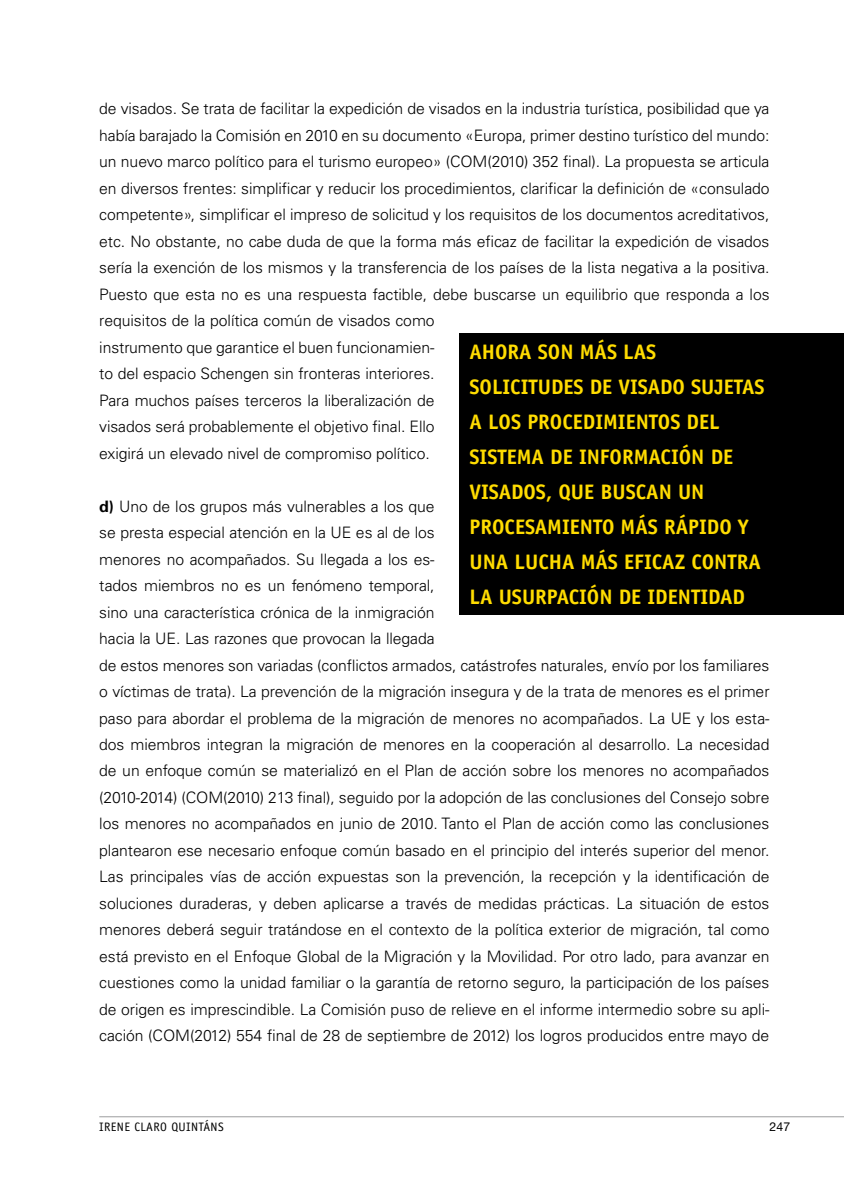
<style>
.page{position:relative;width:844px;height:1191px;background:#fff}
.page>*{position:absolute;margin:0;border:0;box-sizing:border-box;transform-origin:0 0}
.t1{font:700 21px/35px "Officina Sans";color:#ffdc00}
.t2{font:300 15.75px/26.4px "Univers";letter-spacing:-.005em;color:#000}
.t3{font:12.25px "Officina Sans Std";letter-spacing:.03em;color:#000}
.t4{font:12.25px "Helvetica Neue LT Std";color:#000}
.s1{font-weight:700}
</style>
<div class="page">
<hr style="left:99px;top:1116px;width:744px;height:1px;background:#9c9d9f">
<div style="left:459px;top:333px;width:384px;height:281px;background:#000"></div>
<p class="t2" style="left:99px;top:95px;width:671px">de visados. Se trata de facilitar la expedición de visados en la industria turística, posibilidad que ya había barajado la Comisión en 2010 en su documento «Europa, primer destino turístico del mundo: un nuevo marco político para el turismo europeo» (COM(2010) 352 final). La propuesta se articula en diversos frentes: simplificar y reducir los procedimientos, clarificar la definición de «consulado competente», simplificar el impreso de solicitud y los requisitos de los documentos acreditativos, etc. No obstante, no cabe duda de que la forma más eficaz de facilitar la expedición de visados sería la exención de los mismos y la transferencia de los países de la lista negativa a la positiva.<br>Puesto que esta no es una respuesta factible, debe buscarse un equilibrio que responda a los requisitos de la política común de visados como<br>instrumento que garantice el buen funcionamien-<br>to del espacio Schengen sin fronteras interiores.<br>Para muchos países terceros la liberalización de<br>visados será probablemente el objetivo final. Ello<br>exigirá un elevado nivel de compromiso político.</p>
<p class="t2" style="left:99px;top:492px;width:671px"><span class="s1">d)</span> Uno de los grupos más vulnerables a los que<br>se presta especial atención en la UE es al de los<br>menores no acompañados. Su llegada a los es-<br>tados miembros no es un fenómeno temporal,<br>sino una característica crónica de la inmigración<br>hacia la UE. Las razones que provocan la llegada<br>de estos menores son variadas (conflictos armados, catástrofes naturales, envío por los familiares o víctimas de trata). La prevención de la migración insegura y de la trata de menores es el primer paso para abordar el problema de la migración de menores no acompañados. La UE y los esta&shy;dos miembros integran la migración de menores en la cooperación al desarrollo. La necesidad de un enfoque común se materializó en el Plan de acción sobre los menores no acompañados (2010-2014) (COM(2010) 213 final), seguido por la adopción de las conclusiones del Consejo sobre los menores no acompañados en junio de 2010. Tanto el Plan de acción como las conclusiones plantearon ese necesario enfoque común basado en el principio del interés superior del menor.<br>Las principales vías de acción expuestas son la prevención, la recepción y la identificación de soluciones duraderas, y deben aplicarse a través de medidas prácticas. La situación de estos menores deberá seguir tratándose en el contexto de la política exterior de migración, tal como está previsto en el Enfoque Global de la Migración y la Movilidad. Por otro lado, para avanzar en cuestiones como la unidad familiar o la garantía de retorno seguro, la participación de los países de origen es imprescindible. La Comisión puso de relieve en el informe intermedio sobre su apli&shy;cación (COM(2012) 554 final de 28 de septiembre de 2012) los logros producidos entre mayo de</p>
<h1 class="t1" style="left:469px;top:334px;width:39px">AHORA</h1>
<h1 class="t1" style="left:537px;top:334px;width:13px">SON</h1>
<h1 class="t1" style="left:579px;top:334px;width:55px">MÁS LAS</h1>
<h1 class="t1" style="left:469px;top:369px;width:12px">SOLICITUDES</h1>
<h1 class="t1" style="left:589px;top:369px;width:41px">DE VISADO</h1>
<h1 class="t1" style="left:691px;top:369px;width:12px">SUJETAS</h1>
<h1 class="t1" style="left:469px;top:404px;width:30px">A LOS</h1>
<h1 class="t1" style="left:527px;top:404px;width:12px">PROCEDIMIENTOS</h1>
<h1 class="t1" style="left:469px;top:404px;width:265px;text-indent:217px">DEL<br>SISTEMA DE INFORMACIÓN DE<br>VISADOS, QUE BUSCAN</h1>
<h1 class="t1" style="left:678px;top:474px;width:13px">UN</h1>
<h1 class="t1" style="left:469px;top:509px;width:12px">PROCESAMIENTO</h1>
<h1 class="t1" style="left:620px;top:509px;width:79px">MÁS RÁPIDO</h1>
<h1 class="t1" style="left:737px;top:509px;width:12px">Y</h1>
<h1 class="t1" style="left:469px;top:544px;width:14px">UNA</h1>
<h1 class="t1" style="left:514px;top:544px;width:189px">LUCHA MÁS EFICAZ CONTRA</h1>
<h1 class="t1" style="left:469px;top:579px;width:42px">LA USURPACIÓN</h1>
<h1 class="t1" style="left:618px;top:579px;width:41px">DE IDENTIDAD</h1>
<p class="t3" style="left:99px;top:1119px;width:125px">IRENE CLARO QUINTÁNS</p>
<p class="t4" style="left:769px;top:1119px;width:22px">247</p>
</div>
